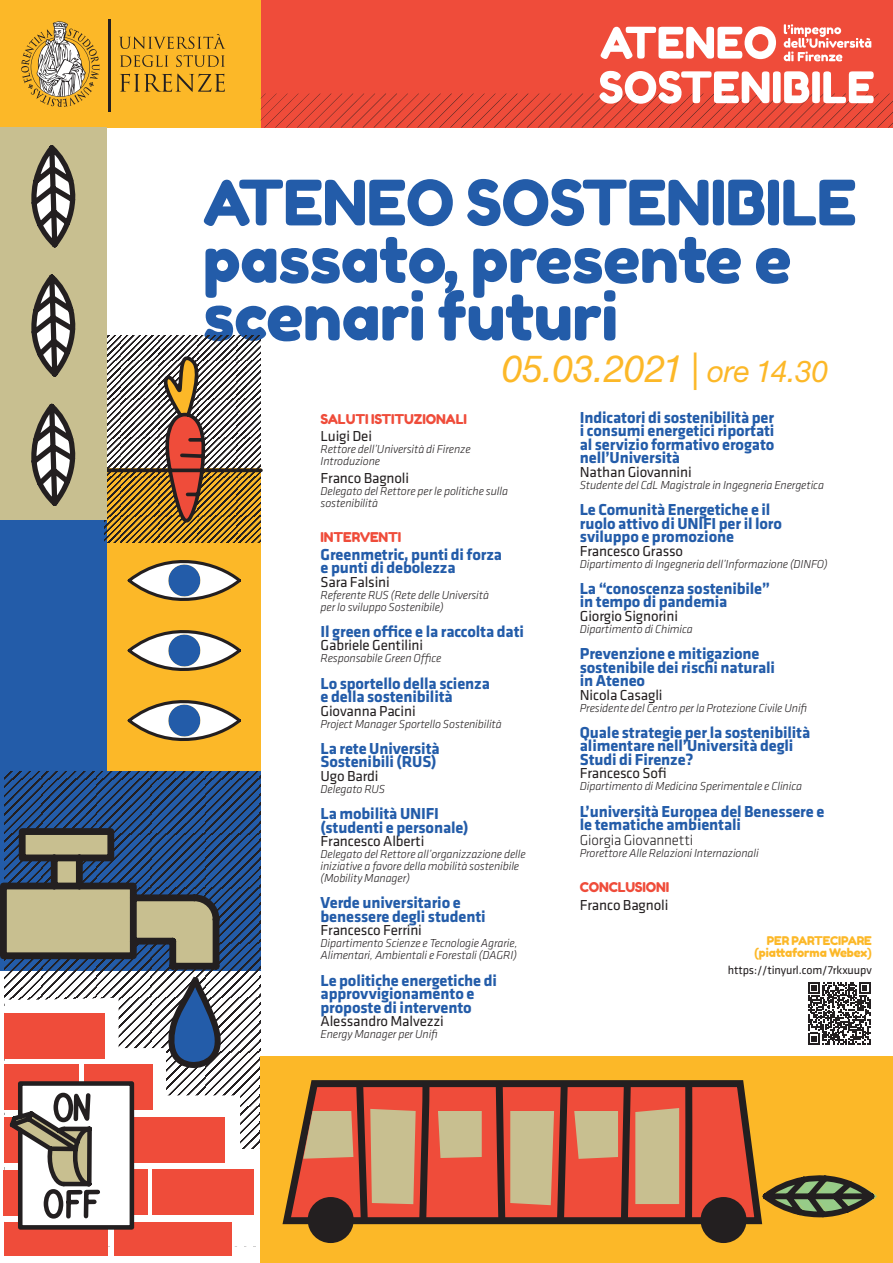
<style>
.page{position:relative;width:893px;height:1263px;background:#fff}
.page>*{position:absolute;margin:0;border:0;box-sizing:border-box;transform-origin:0 0}
.t1{font:65.1px/57.6px "Fredoka One";letter-spacing:-.01em;color:#235ca9}
.t2{font:62.4px "Fredoka One";letter-spacing:-.01em;color:#235ca9}
.t3{font:italic 37.5px "Helvetica Neue LT Pro";letter-spacing:-.01em;color:#fcb828}
.t4{font:700 16.5px/13.5px "Klavika";letter-spacing:-.01em;color:#235ca9}
.t5{font:15px "Klavika";letter-spacing:-.01em;color:#231f20}
.Heading_1{font:300 15px "Klavika";letter-spacing:-.01em;color:#231f20}
.t6{font:13.5px "Fredoka One";letter-spacing:-.01em;color:#ef4c3a}
.t7{font:italic 300 12px/12px "Klavika";letter-spacing:-.01em;color:#231f20}
.t8{font:12px/12px "Fredoka One";letter-spacing:-.01em;color:#fcb828;text-align:right}
.t9{font:12px "Klavika";letter-spacing:-.01em;color:#231f20}
.s1{font-size:30px}
</style>
<div class="page">
<div style="left:249px;top:0;width:644px;height:128px;background:#ef4c3a"></div>
<div style="left:0;top:0;width:261px;height:128px;background:#fcb828"></div>
<div style="left:0;top:520px;width:261px;height:450px;background:#235ca9"></div>
<hr style="left:108px;top:19px;width:2px;height:93px;background:#231f20">
<svg style="left:120px;top:74px;width:105px;height:18px"></svg>
<svg style="left:120px;top:55px;width:105px;height:12px"></svg>
<svg style="left:119px;top:34px;width:106px;height:15px"></svg>
<svg style="left:21px;top:21px;width:78px;height:86px"></svg>
<div style="left:114px;top:1222px;width:118px;height:33px;background:#ef4c3a"></div>
<div style="left:4px;top:1222px;width:103px;height:33px;background:#ef4c3a"></div>
<svg style="left:0;top:771px;width:261px;height:476px"></svg>
<div style="left:261px;top:1057px;width:632px;height:206px;background:#fcb828"></div>
<svg style="left:766px;top:1175px;width:111px;height:43px"></svg>
<svg style="left:282px;top:1080px;width:484px;height:148px"></svg>
<svg style="left:438px;top:1111px;width:44px;height:47px;background:#c9b98c"></svg>
<svg style="left:303px;top:1080px;width:127px;height:148px;background:#b76e52"></svg>
<svg style="left:495px;top:1080px;width:200px;height:148px;background:#b56b50"></svg>
<div style="left:311px;top:1200px;width:39px;height:39px;background:#231f20;border-radius:50%"></div>
<div style="left:308px;top:1197px;width:46px;height:46px;border:7px solid #231f20;border-radius:50%"></div>
<div style="left:704px;top:1200px;width:39px;height:39px;background:#231f20;border-radius:50%"></div>
<div style="left:700px;top:1197px;width:46px;height:46px;border:7px solid #231f20;border-radius:50%"></div>
<div style="left:107px;top:468px;width:153px;height:303px;background:#fcb828"></div>
<svg style="left:127px;top:560px;width:114px;height:181px"></svg>
<svg style="left:104px;top:335px;width:159px;height:207px"></svg>
<div style="left:0;top:128px;width:106px;height:392px;background:#c8bf90"></div>
<svg style="left:31px;top:403px;width:45px;height:103px"></svg>
<svg style="left:31px;top:274px;width:45px;height:103px"></svg>
<svg style="left:31px;top:145px;width:45px;height:103px"></svg>
<svg style="left:784px;top:24px;width:87px;height:37px"></svg>
<svg style="left:601px;top:26px;width:175px;height:33px"></svg>
<svg style="left:261px;top:71px;width:632px;height:57px"></svg>
<svg style="left:808px;top:982px;width:62px;height:62px"></svg>
<p class="t2" style="left:203px;top:165px;width:655px">ATENEO SOSTENIBILE</p>
<p class="t1" style="left:203px;top:230px;width:590px">passato, presente e scenari futuri</p>
<p class="t3" style="left:502px;top:345px;width:328px">05.03.2021 | <span class="s1">ore 14.30</span></p>
<p class="t6" style="left:321px;top:410px;width:148px">SALUTI ISTITUZIONALI</p>
<p class="t5" style="left:321px;top:428px;width:53px">Luigi Dei</p>
<p class="t7" style="left:321px;top:443px;width:152px">Rettore dell’Università di Firenze</p>
<p class="t7" style="left:321px;top:455px;width:61px">Introduzione</p>
<p class="t5" style="left:321px;top:470px;width:90px">Franco Bagnoli</p>
<p class="t7" style="left:321px;top:485px;width:189px">Delegato del Rettore per le politiche sulla sostenibilità</p>
<p class="t6" style="left:321px;top:529px;width:82px">INTERVENTI</p>
<p class="t4" style="left:321px;top:548px;width:183px">Greenmetric, punti di forza e punti di debolezza</p>
<p class="t5" style="left:321px;top:573px;width:71px">Sara Falsini</p>
<p class="t7" style="left:321px;top:589px;width:170px">Referente RUS (Rete delle Università</p>
<p class="t7" style="left:321px;top:601px;width:125px">per lo sviluppo Sostenibile)</p>
<p class="t4" style="left:321px;top:625px;width:205px">Il green office e la raccolta dati</p>
<p class="t5" style="left:321px;top:637px;width:104px">Gabriele Gentilini</p>
<p class="t7" style="left:321px;top:652px;width:122px">Responsabile Green Office</p>
<p class="t4" style="left:321px;top:677px;width:171px">Lo sportello della scienza e della sostenibilità</p>
<p class="t5" style="left:321px;top:702px;width:97px">Giovanna Pacini</p>
<p class="t7" style="left:321px;top:718px;width:183px">Project Manager Sportello Sostenibilità</p>
<p class="t4" style="left:321px;top:742px;width:121px">La rete Università<br>Sostenibili (RUS)</p>
<p class="t5" style="left:321px;top:768px;width:60px">Ugo Bardi</p>
<p class="t7" style="left:321px;top:783px;width:66px">Delegato RUS</p>
<p class="t4" style="left:321px;top:807px;width:150px">La mobilità UNIFI (studenti e personale)</p>
<p class="t5" style="left:321px;top:833px;width:105px">Francesco Alberti</p>
<p class="t7" style="left:321px;top:848px;width:207px">Delegato del Rettore all’organizzazione delle iniziative a favore della mobilità sostenibile (Mobility Manager)</p>
<p class="t4" style="left:321px;top:896px;width:167px">Verde universitario e benessere degli studenti</p>
<p class="t5" style="left:321px;top:922px;width:103px">Francesco Ferrini</p>
<p class="t7" style="left:321px;top:938px;width:199px">Dipartimento Scienze e Tecnologie Agrarie,<br>Alimentari, Ambientali e Forestali (DAGRI)</p>
<p class="t4" style="left:321px;top:974px;width:178px">Le politiche energetiche di approvvigionamento e proposte di intervento</p>
<p class="t5" style="left:321px;top:1013px;width:125px">Alessandro Malvezzi</p>
<p class="t7" style="left:321px;top:1028px;width:119px">Energy Manager per Unifi</p>
<p class="t4" style="left:580px;top:411px;width:196px;text-align:justify">Indicatori di sostenibilità per i consumi energetici riportati al servizio formativo erogato nell’Università</p>
<p class="t5" style="left:580px;top:464px;width:113px">Nathan Giovannini</p>
<p class="t7" style="left:580px;top:479px;width:246px">Studente del CdL Magistrale in Ingegneria Energetica</p>
<p class="t4" style="left:580px;top:503px;width:204px">Le Comunità Energetiche e il ruolo attivo di UNIFI per il loro sviluppo e promozione</p>
<p class="t5" style="left:580px;top:542px;width:105px">Francesco Grasso</p>
<p class="t7" style="left:580px;top:558px;width:249px">Dipartimento di Ingegneria dell’Informazione (DINFO)</p>
<p class="t4" style="left:580px;top:582px;width:192px">La “conoscenza sostenibile” in tempo di pandemia</p>
<p class="t5" style="left:580px;top:608px;width:100px">Giorgio Signorini</p>
<p class="t7" style="left:580px;top:623px;width:115px">Dipartimento di Chimica</p>
<p class="t4" style="left:580px;top:647px;width:197px">Prevenzione e mitigazione sostenibile dei rischi naturali in Ateneo</p>
<p class="t5" style="left:580px;top:686px;width:84px">Nicola Casagli</p>
<p class="t7" style="left:580px;top:702px;width:229px">Presidente del Centro per la Protezione Civile Unifi</p>
<p class="t4" style="left:580px;top:726px;width:232px">Quale strategie per la sostenibilità alimentare nell’Università degli<br>Studi di Firenze?</p>
<p class="t5" style="left:580px;top:765px;width:88px">Francesco Sofi</p>
<p class="t7" style="left:580px;top:780px;width:224px">Dipartimento di Medicina Sperimentale e Clinica</p>
<p class="t4" style="left:580px;top:805px;width:246px">L’università Europea del Benessere e le tematiche ambientali</p>
<p class="Heading_1" style="left:580px;top:832px;width:115px">Giorgia Giovannetti</p>
<p class="t7" style="left:580px;top:847px;width:180px">Prorettore Alle Relazioni Internazionali</p>
<p class="t6" style="left:580px;top:879px;width:91px">CONCLUSIONI</p>
<p class="t5" style="left:580px;top:896px;width:90px">Franco Bagnoli</p>
<p class="t8" style="left:754px;top:935px;width:119px">PER PARTECIPARE (piattaforma Webex)</p>
<p class="t9" style="left:728px;top:963px;width:145px">https://tinyurl.com/7rkxuupv</p>
</div>
